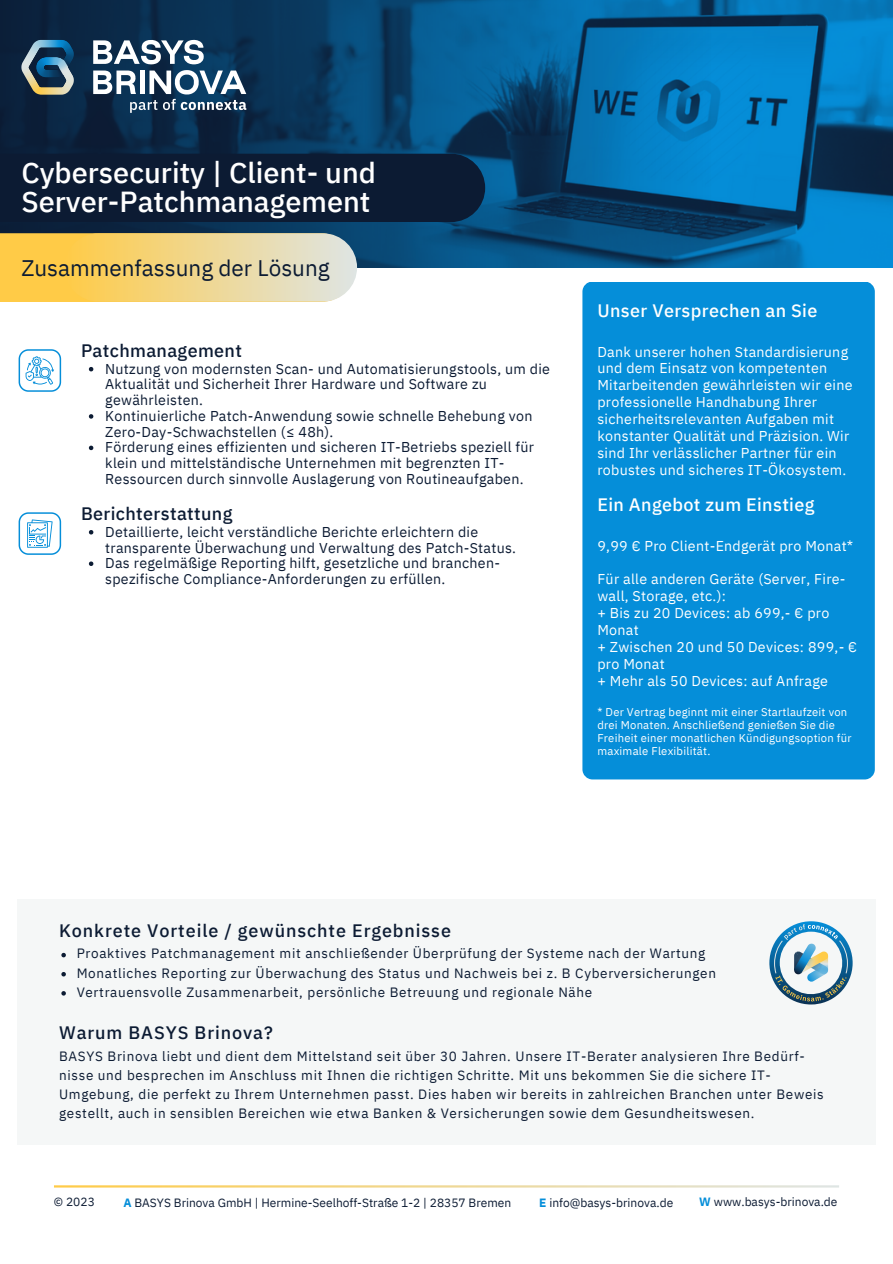
<style>
.page{position:relative;width:893px;height:1264px;background:#fff}
.page>*{position:absolute;margin:0;border:0;box-sizing:border-box;transform-origin:0 0}
.t1{font:500 28.95px "IBM Plex Sans";color:#fff}
.t2{font:22.5px "IBM Plex Sans";color:#0c1b33}
.t3{font:500 18px "IBM Plex Sans";letter-spacing:.05em;color:#0c1b33}
.t4{font:500 18px "IBM Plex Sans";letter-spacing:.02em;color:#fff}
.t5{font:500 18px "IBM Plex Sans";letter-spacing:.02em;color:#0c1b33}
.t6{font:14.25px/15.8px "IBM Plex Sans";letter-spacing:.02em;color:#0c1b33}
.t7{font:14.25px/16.8px "IBM Plex Sans";letter-spacing:.02em;color:#fff}
.t8{font:13.5px/19px "IBM Plex Sans";letter-spacing:.05em;color:#0c1b33}
.t9{font:12px "IBM Plex Sans";color:#0c1b33}
.t10{font:11.25px/13px "IBM Plex Sans";letter-spacing:.02em;color:#fff}
.s1{font-weight:700;color:#058ed9}
</style>
<div class="page">
<img style="left:710px;top:0;width:182px;height:267px">
<svg style="left:0;top:0;width:710px;height:267px;background:#084976"></svg>
<svg style="left:0;top:233px;width:355px;height:69px;background:#f4c851"></svg>
<div style="left:64px;top:233px;width:293px;height:68px;background:linear-gradient(to right,#ffcb46,#dee4e3);border-radius:34px"></div>
<div style="left:0;top:154px;width:485px;height:68px;background:#0c1b33"></div>
<div style="left:582px;top:281px;width:292px;height:498px;background:#058ed9;border-radius:10px"></div>
<div style="left:17px;top:899px;width:858px;height:245px;background:#f5f7f7"></div>
<svg style="left:19px;top:349px;width:42px;height:43px"></svg>
<svg style="left:19px;top:512px;width:42px;height:43px"></svg>
<img style="left:769px;top:921px;width:83px;height:83px">
<svg style="left:93px;top:70px;width:153px;height:43px"></svg>
<svg style="left:93px;top:40px;width:111px;height:24px"></svg>
<div style="left:140px;top:71px;width:5px;height:23px;background:#fff"></div>
<img style="left:21px;top:40px;width:53px;height:55px">
<svg style="left:89px;top:367px;width:4px;height:4px"></svg>
<svg style="left:89px;top:414px;width:4px;height:4px"></svg>
<svg style="left:89px;top:445px;width:4px;height:5px"></svg>
<svg style="left:61px;top:952px;width:5px;height:5px"></svg>
<svg style="left:61px;top:972px;width:5px;height:4px"></svg>
<svg style="left:61px;top:991px;width:5px;height:4px"></svg>
<svg style="left:89px;top:530px;width:4px;height:4px"></svg>
<svg style="left:89px;top:561px;width:4px;height:5px"></svg>
<p class="t1" style="left:21px;top:154px;width:356px">Cybersecurity | Client- und</p>
<p class="t1" style="left:21px;top:182px;width:350px">Server-Patchmanagement</p>
<p class="t2" style="left:21px;top:252px;width:310px">Zusammenfassung der Lösung</p>
<p class="t5" style="left:81px;top:338px;width:162px">Patchmanagement</p>
<p class="t6" style="left:105px;top:360px;width:446px">Nutzung von modernsten Scan- und Automatisierungstools, um die<br>Aktualität und Sicherheit Ihrer Hardware und Software zu gewährleisten.</p>
<p class="t6" style="left:105px;top:407px;width:428px">Kontinuierliche Patch-Anwendung sowie schnelle Behebung von<br>Zero-Day-Schwachstellen (≤ 48h).</p>
<p class="t6" style="left:105px;top:439px;width:430px">Förderung eines effizienten und sicheren IT-Betriebs speziell für klein und mittelständische Unternehmen mit begrenzten IT-<br>Ressourcen durch sinnvolle Auslagerung von Routineaufgaben.</p>
<p class="t5" style="left:81px;top:501px;width:153px">Berichterstattung</p>
<p class="t6" style="left:105px;top:523px;width:412px">Detaillierte, leicht verständliche Berichte erleichtern die transparente Überwachung und Verwaltung des Patch-Status.</p>
<p class="t6" style="left:105px;top:555px;width:396px">Das regelmäßige Reporting hilft, gesetzliche und branchen&shy;spezifische Compliance-Anforderungen zu erfüllen.</p>
<p class="t4" style="left:597px;top:299px;width:221px">Unser Versprechen an Sie</p>
<p class="t7" style="left:597px;top:343px;width:257px">Dank unserer hohen Standardisierung und dem Einsatz von kompetenten Mitarbeitenden gewährleisten wir eine professionelle Handhabung Ihrer sicherheitsrelevanten Aufgaben mit konstanter Qualität und Präzision. Wir sind Ihr verlässlicher Partner für ein robustes und sicheres IT-Ökosystem.</p>
<p class="t4" style="left:597px;top:493px;width:218px">Ein Angebot zum Einstieg</p>
<p class="t7" style="left:597px;top:537px;width:257px">9,99 € Pro Client-Endgerät pro Monat*</p>
<p class="t7" style="left:597px;top:570px;width:250px">Für alle anderen Geräte (Server, Fire&shy;wall, Storage, etc.):</p>
<p class="t7" style="left:597px;top:604px;width:233px">+ Bis zu 20 Devices: ab 699,- € pro<br>Monat</p>
<p class="t7" style="left:597px;top:638px;width:261px">+ Zwischen 20 und 50 Devices: 899,- € pro Monat</p>
<p class="t7" style="left:597px;top:671px;width:232px">+ Mehr als 50 Devices: auf Anfrage</p>
<p class="t10" style="left:597px;top:704px;width:255px">* Der Vertrag beginnt mit einer Startlaufzeit von drei Monaten. Anschließend genießen Sie die Freiheit einer monatlichen Kündigungsoption für maximale Flexibilität.</p>
<p class="t3" style="left:59px;top:918px;width:393px">Konkrete Vorteile / gewünschte Ergebnisse</p>
<p class="t8" style="left:77px;top:943px;width:630px">Proaktives Patchmanagement mit anschließender Überprüfung der Systeme nach der Wartung</p>
<p class="t8" style="left:77px;top:963px;width:640px">Monatliches Reporting zur Überwachung des Status und Nachweis bei z. B Cyberversicherungen</p>
<p class="t8" style="left:77px;top:982px;width:517px">Vertrauensvolle Zusammenarbeit, persönliche Betreuung und regionale Nähe</p>
<p class="t3" style="left:59px;top:1020px;width:215px">Warum BASYS Brinova?</p>
<p class="t8" style="left:59px;top:1046px;width:766px">BASYS Brinova liebt und dient dem Mittelstand seit über 30 Jahren. Unsere IT-Berater analysieren Ihre Bedürf&shy;nisse und besprechen im Anschluss mit Ihnen die richtigen Schritte. Mit uns bekommen Sie die sichere IT-Umgebung, die perfekt zu Ihrem Unternehmen passt. Dies haben wir bereits in zahlreichen Branchen unter Beweis gestellt, auch in sensiblen Bereichen wie etwa Banken &amp; Versicherungen sowie dem Gesundheitswesen.</p>
<p class="t9" style="left:54px;top:1193px;width:42px">© 2023</p>
<p class="t9" style="left:123px;top:1194px;width:389px"><span class="s1">A</span> BASYS Brinova GmbH | Hermine-Seelhoff-Straße 1-2 | 28357 Bremen</p>
<p class="t9" style="left:539px;top:1194px;width:135px"><span class="s1">E</span> info@basys-brinova.de</p>
<p class="t9" style="left:699px;top:1193px;width:140px"><span class="s1">W</span> www.basys-brinova.de</p>
</div>
